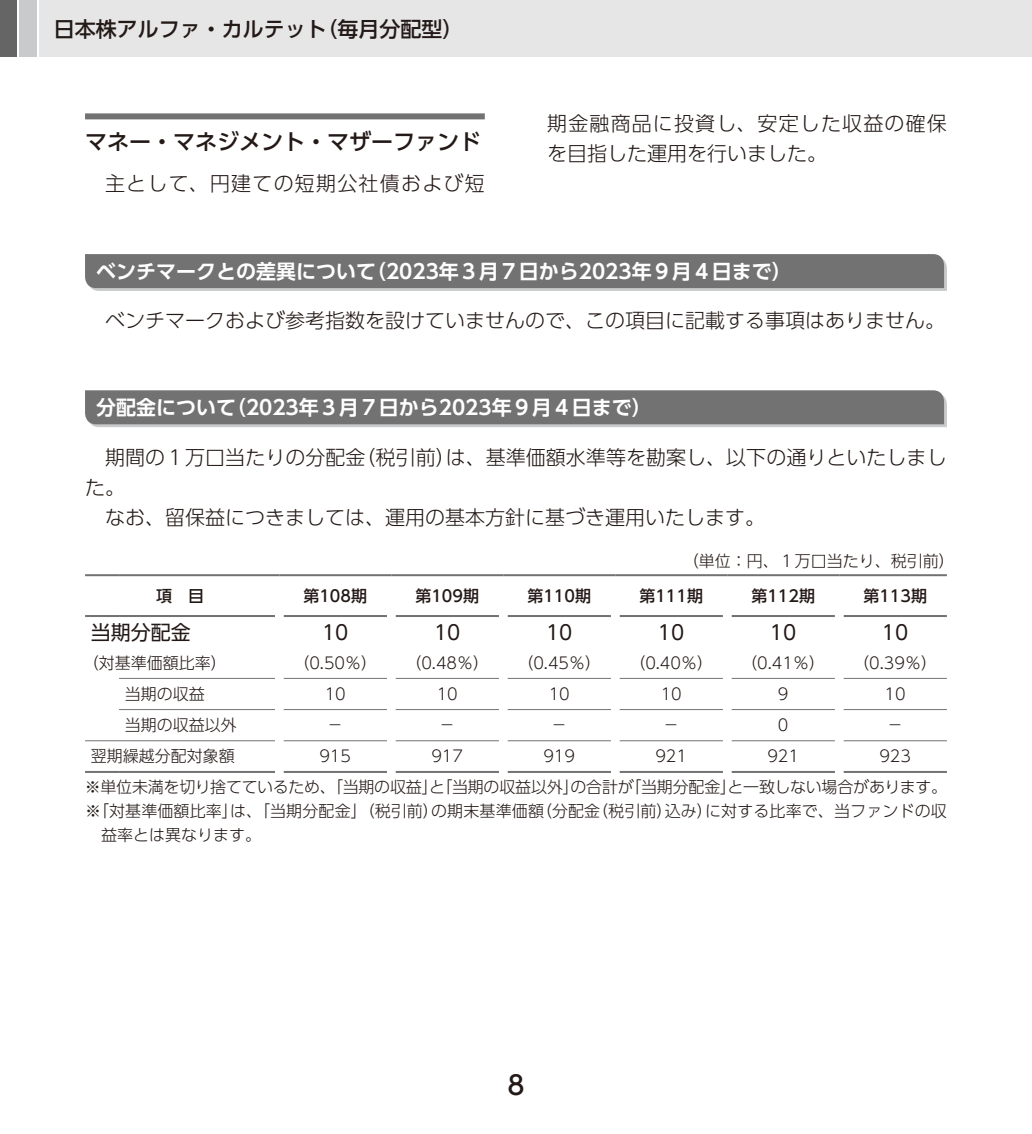
<style>
.page{position:relative;width:1032px;height:1134px;background:#fff}
.page>*{position:absolute;margin:0;border:0;box-sizing:border-box;transform-origin:0 0}
.t1{font:500 26px "UD Shin Go Pro";color:#231916}
.t2{font:500 22px "UD Shin Go Pro";color:#231916}
.t3{font:500 21px "UD Shin Go Pro";color:#231916}
.t4{font:300 20px "UD Shin Go Pro";color:#231916}
.t5{font:700 20px "UD Shin Go Pro De";color:#fff}
.t6{font:300 20px/30px "UD Shin Go Pro";letter-spacing:.06em;color:#231916}
.t7{font:20px "UD Shin Go Pro";color:#231916}
.t8{font:300 16px/30.6px "UD Shin Go Pro";color:#231916}
.t9{font:500 16px "UD Shin Go Pro";color:#231916}
</style>
<div class="page">
<div style="left:40px;top:0;width:992px;height:57px;background:#e6e6e7"></div>
<div style="left:20px;top:0;width:17px;height:57px;background:#c9cacb"></div>
<div style="left:0;top:0;width:17px;height:57px;background:#666565"></div>
<svg style="left:85px;top:254px;width:862px;height:37px;background:#797979"></svg>
<svg style="left:85px;top:390px;width:862px;height:37px;background:#7a7a7a"></svg>
<hr style="left:85px;top:615px;width:34px;height:2px;background:#727272">
<hr style="left:119px;top:615px;width:156px;height:2px;background:#727272">
<hr style="left:283px;top:615px;width:104px;height:2px;background:#727272">
<hr style="left:395px;top:615px;width:104px;height:2px;background:#727272">
<hr style="left:507px;top:615px;width:104px;height:2px;background:#727272">
<hr style="left:619px;top:615px;width:104px;height:2px;background:#727272">
<hr style="left:731px;top:615px;width:104px;height:2px;background:#727272">
<hr style="left:843px;top:615px;width:104px;height:2px;background:#727272">
<hr style="left:85px;top:771px;width:34px;height:2px;background:#727272">
<hr style="left:119px;top:771px;width:156px;height:2px;background:#727272">
<hr style="left:283px;top:771px;width:104px;height:2px;background:#727272">
<hr style="left:395px;top:771px;width:104px;height:2px;background:#727272">
<hr style="left:507px;top:771px;width:104px;height:2px;background:#727272">
<hr style="left:619px;top:771px;width:104px;height:2px;background:#727272">
<hr style="left:731px;top:771px;width:104px;height:2px;background:#727272">
<hr style="left:843px;top:771px;width:104px;height:2px;background:#727272">
<hr style="left:119px;top:678px;width:156px;height:1px;background:#727272">
<hr style="left:283px;top:678px;width:104px;height:1px;background:#727272">
<hr style="left:395px;top:678px;width:104px;height:1px;background:#727272">
<hr style="left:507px;top:678px;width:104px;height:1px;background:#727272">
<hr style="left:619px;top:678px;width:104px;height:1px;background:#727272">
<hr style="left:731px;top:678px;width:104px;height:1px;background:#727272">
<hr style="left:843px;top:678px;width:104px;height:1px;background:#727272">
<hr style="left:119px;top:709px;width:156px;height:1px;background:#727272">
<hr style="left:283px;top:709px;width:104px;height:1px;background:#727272">
<hr style="left:395px;top:709px;width:104px;height:1px;background:#727272">
<hr style="left:507px;top:709px;width:104px;height:1px;background:#727272">
<hr style="left:619px;top:709px;width:104px;height:1px;background:#727272">
<hr style="left:731px;top:709px;width:104px;height:1px;background:#727272">
<hr style="left:843px;top:709px;width:104px;height:1px;background:#727272">
<hr style="left:85px;top:740px;width:34px;height:1px;background:#727272">
<hr style="left:119px;top:740px;width:156px;height:1px;background:#727272">
<hr style="left:283px;top:740px;width:104px;height:1px;background:#727272">
<hr style="left:395px;top:740px;width:104px;height:1px;background:#727272">
<hr style="left:507px;top:740px;width:104px;height:1px;background:#727272">
<hr style="left:619px;top:740px;width:104px;height:1px;background:#727272">
<hr style="left:731px;top:740px;width:104px;height:1px;background:#727272">
<hr style="left:843px;top:740px;width:104px;height:1px;background:#727272">
<hr style="left:85px;top:574px;width:34px;height:2px;background:#727272">
<hr style="left:119px;top:574px;width:160px;height:2px;background:#727272">
<hr style="left:279px;top:574px;width:112px;height:2px;background:#727272">
<hr style="left:391px;top:574px;width:112px;height:2px;background:#727272">
<hr style="left:503px;top:574px;width:112px;height:2px;background:#727272">
<hr style="left:615px;top:574px;width:112px;height:2px;background:#727272">
<hr style="left:727px;top:574px;width:112px;height:2px;background:#727272">
<hr style="left:839px;top:574px;width:108px;height:2px;background:#727272">
<div style="left:85px;top:113px;width:400px;height:6px;background:#727272"></div>
<h3 class="t3" style="left:54px;top:12px;width:411px">日本株アルファ・カルテット（毎月分配型）</h3>
<h2 class="t2" style="left:85px;top:124px;width:397px">マネー・マネジメント・マザーファンド</h2>
<p class="t6" style="left:105px;top:167px;width:381px">主として、円建ての短期公社債および短</p>
<p class="t6" style="left:547px;top:108px;width:401px">期金融商品に投資し、安定した収益の確保を目指した運用を行いました。</p>
<p class="t5" style="left:96px;top:255px;width:697px">ベンチマークとの差異について（2023年３月７日から2023年９月４日まで）</p>
<p class="t4" style="left:105px;top:305px;width:841px">ベンチマークおよび参考指数を設けていませんので、この項目に記載する事項はありません。</p>
<p class="t5" style="left:96px;top:391px;width:557px">分配金について（2023年３月７日から2023年９月４日まで）</p>
<p class="t4" style="left:105px;top:441px;width:843px">期間の１万口当たりの分配金（税引前）は、基準価額水準等を勘案し、以下の通りといたしまし</p>
<p class="t4" style="left:85px;top:471px;width:41px">た。</p>
<p class="t4" style="left:105px;top:501px;width:661px">なお、留保益につきましては、運用の基本方針に基づき運用いたします。</p>
<p class="t8" style="left:683px;top:545px;width:273px">（単位：円、１万口当たり、税引前）</p>
<p class="t9" style="left:156px;top:583px;width:49px">項　目</p>
<p class="t9" style="left:303px;top:583px;width:65px">第108期</p>
<p class="t9" style="left:415px;top:583px;width:65px">第109期</p>
<p class="t9" style="left:527px;top:583px;width:65px">第110期</p>
<p class="t9" style="left:639px;top:583px;width:65px">第111期</p>
<p class="t9" style="left:751px;top:583px;width:65px">第112期</p>
<p class="t9" style="left:863px;top:583px;width:65px">第113期</p>
<p class="t7" style="left:91px;top:616px;width:101px">当期分配金</p>
<p class="t7" style="left:322px;top:616px;width:28px">10</p>
<p class="t7" style="left:434px;top:616px;width:28px">10</p>
<p class="t7" style="left:546px;top:616px;width:28px">10</p>
<p class="t7" style="left:658px;top:616px;width:28px">10</p>
<p class="t7" style="left:770px;top:616px;width:28px">10</p>
<p class="t7" style="left:882px;top:616px;width:28px">10</p>
<p class="t8" style="left:83px;top:647px;width:145px">（対基準価額比率）</p>
<p class="t8" style="left:293px;top:647px;width:85px">（0.50％）</p>
<p class="t8" style="left:405px;top:647px;width:85px">（0.48％）</p>
<p class="t8" style="left:517px;top:647px;width:85px">（0.45％）</p>
<p class="t8" style="left:629px;top:647px;width:85px">（0.40％）</p>
<p class="t8" style="left:741px;top:647px;width:85px">（0.41％）</p>
<p class="t8" style="left:853px;top:647px;width:85px">（0.39％）</p>
<p class="t8" style="left:125px;top:678px;width:81px">当期の収益</p>
<p class="t8" style="left:325px;top:678px;width:23px">10</p>
<p class="t8" style="left:437px;top:678px;width:23px">10</p>
<p class="t8" style="left:549px;top:678px;width:23px">10</p>
<p class="t8" style="left:661px;top:678px;width:23px">10</p>
<p class="t8" style="left:778px;top:678px;width:12px">9</p>
<p class="t8" style="left:884px;top:678px;width:23px">10</p>
<p class="t8" style="left:125px;top:709px;width:113px">当期の収益以外</p>
<p class="t8" style="left:327px;top:709px;width:17px">－</p>
<p class="t8" style="left:439px;top:709px;width:17px">－</p>
<p class="t8" style="left:551px;top:709px;width:17px">－</p>
<p class="t8" style="left:663px;top:709px;width:17px">－</p>
<p class="t8" style="left:778px;top:709px;width:12px">0</p>
<p class="t8" style="left:887px;top:709px;width:17px">－</p>
<p class="t8" style="left:91px;top:740px;width:145px">翌期繰越分配対象額</p>
<p class="t8" style="left:319px;top:740px;width:33px">915</p>
<p class="t8" style="left:431px;top:740px;width:33px">917</p>
<p class="t8" style="left:543px;top:740px;width:33px">919</p>
<p class="t8" style="left:655px;top:740px;width:33px">921</p>
<p class="t8" style="left:767px;top:740px;width:33px">921</p>
<p class="t8" style="left:85px;top:740px;width:864px;text-indent:794px">923<br>※単位未満を切り捨てているため、「当期の収益」と「当期の収益以外」の合計が「当期分配金」と一致しない場合があります。</p>
<p class="t8" style="left:101px;top:798px;width:847px;line-height:24px;text-indent:-16px">※「対基準価額比率」は、「当期分配金」（税引前）の期末基準価額（分配金（税引前）込み）に対する比率で、当ファンドの収益率とは異なります。</p>
<h1 class="t1" style="left:507px;top:1063px;width:19px">8</h1>
</div>
